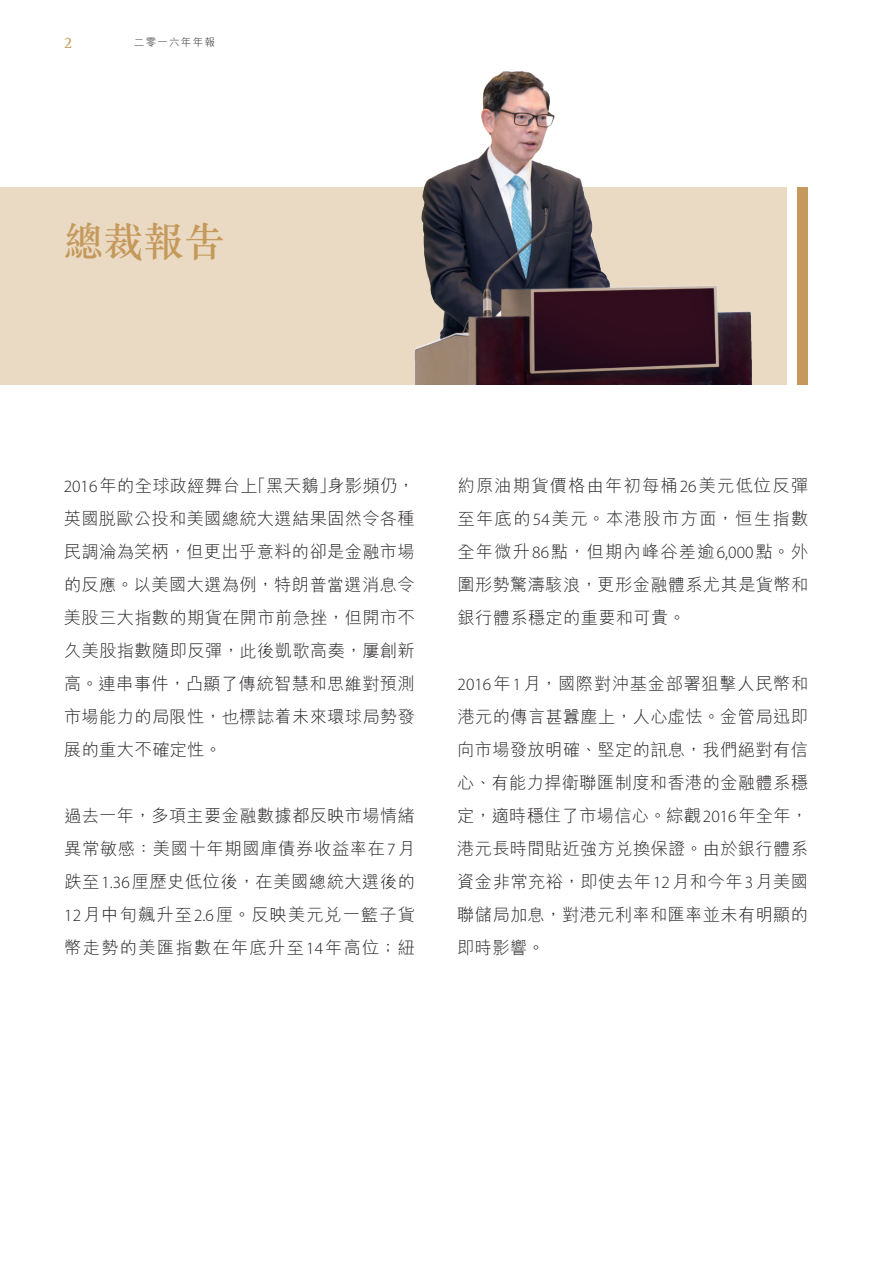
<style>
.page{position:relative;width:893px;height:1263px;background:#fff}
.page>*{position:absolute;margin:0;border:0;box-sizing:border-box;transform-origin:0 0}
.t1{font:500 40.5px "M Sung HK";color:#c4995b}
.t2{font:300 17.25px/33px "M Hei HK";letter-spacing:.02em;color:#231f20;text-align:justify}
.t3{font:16.5px "Rotis Serif Std";color:#c4995b}
.t4{font:300 10.5px "M Hei HK";letter-spacing:.12em;color:#231f20}
.s1{font-family:"Myriad Pro"}
</style>
<div class="page">
<div style="left:0;top:188px;width:787px;height:197px;background:#eadac3"></div>
<div style="left:797px;top:188px;width:11px;height:197px;background:#c4995b"></div>
<img style="left:376px;top:71px;width:390px;height:314px">
<p class="t3" style="left:64px;top:33px;width:10px">2</p>
<p class="t4" style="left:134px;top:36px;width:83px">二零一六年年報</p>
<h1 class="t1" style="left:64px;top:214px;width:162px">總裁報告</h1>
<p class="t2" style="left:64px;top:469px;width:353px"><span class="s1">2016</span>年的全球政經舞台上「黑天鵝」身影頻仍，英國脫歐公投和美國總統大選結果固然令各種民調淪為笑柄，但更出乎意料的卻是金融市場的反應。以美國大選為例，特朗普當選消息令美股三大指數的期貨在開市前急挫，但開市不久美股指數隨即反彈，此後凱歌高奏，屢創新高。連串事件，凸顯了傳統智慧和思維對預測市場能力的局限性，也標誌着未來環球局勢發展的重大不確定性。</p>
<p class="t2" style="left:64px;top:799px;width:352px">過去一年，多項主要金融數據都反映市場情緒異常敏感：美國十年期國庫債券收益率在<span class="s1">7</span>月跌至<span class="s1">1.36</span>厘歷史低位後，在美國總統大選後的<span class="s1">12</span>月中旬飆升至<span class="s1">2.6</span>厘。反映美元兌一籃子貨幣走勢的美匯指數在年底升至<span class="s1">14</span>年高位；紐</p>
<p class="t2" style="left:457px;top:469px;width:352px">約原油期貨價格由年初每桶<span class="s1">26</span>美元低位反彈至年底的<span class="s1">54</span>美元。本港股市方面，恒生指數全年微升<span class="s1">86</span>點，但期內峰谷差逾<span class="s1">6,000</span>點。外圍形勢驚濤駭浪，更形金融體系尤其是貨幣和銀行體系穩定的重要和可貴。</p>
<p class="t2" style="left:457px;top:667px;width:353px"><span class="s1">2016</span>年<span class="s1">1</span>月，國際對沖基金部署狙擊人民幣和港元的傳言甚囂塵上，人心虛怯。金管局迅即向市場發放明確、堅定的訊息，我們絕對有信心、有能力捍衛聯匯制度和香港的金融體系穩定，適時穩住了市場信心。綜觀<span class="s1">2016</span>年全年，港元長時間貼近強方兌換保證。由於銀行體系資金非常充裕，即使去年<span class="s1">12</span>月和今年<span class="s1">3</span>月美國聯儲局加息，對港元利率和匯率並未有明顯的即時影響。</p>
</div>
